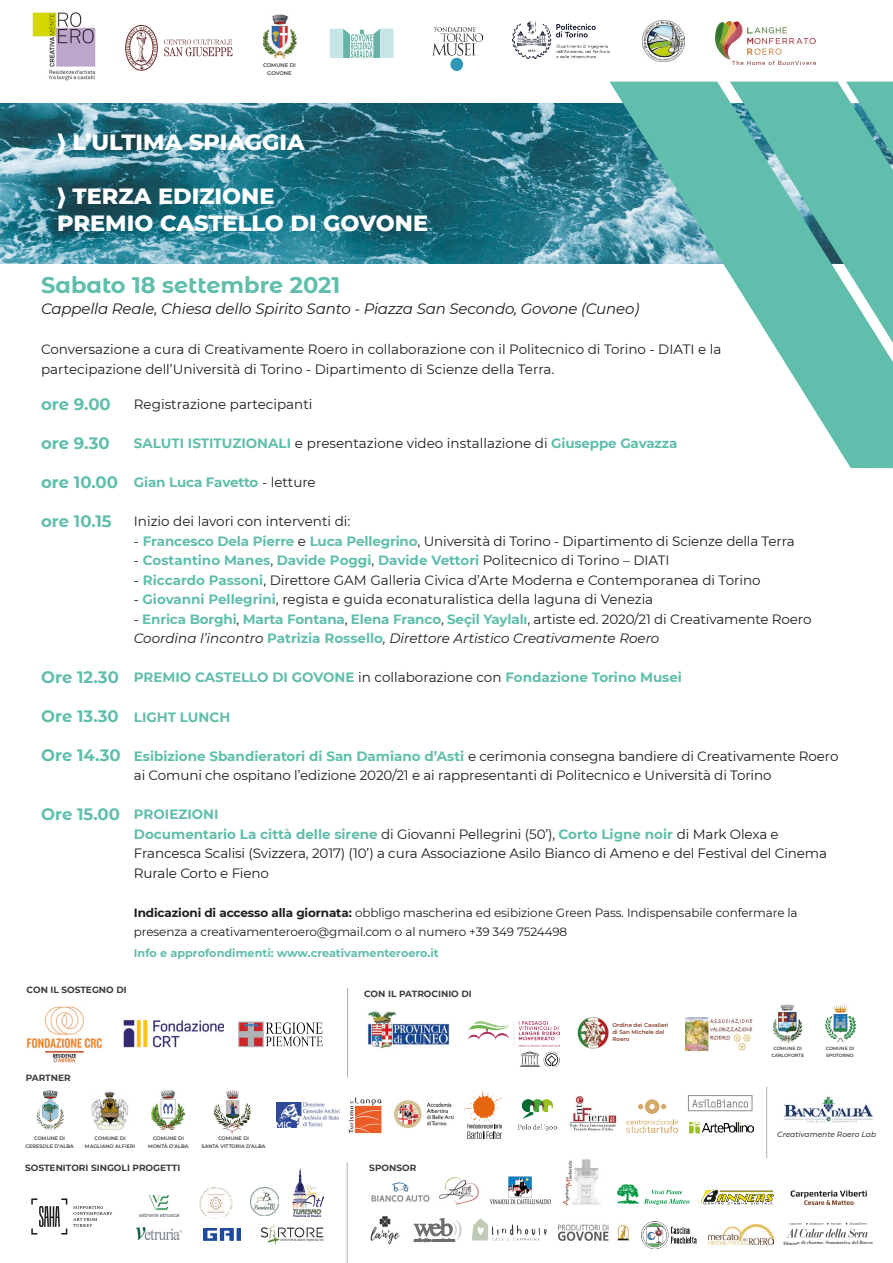
<style>
.page{position:relative;width:893px;height:1263px;background:#fff}
.page>*{position:absolute;margin:0;border:0;box-sizing:border-box;transform-origin:0 0}
.t1{font:800 22.5px "Montserrat";color:#fff}
.t2{font:700 22.5px "Montserrat Alternates";color:#61beac}
.t3{font:700 16.5px "Montserrat Alternates";color:#61beac}
.t4{font:italic 15px "Montserrat";letter-spacing:-.01em;color:#1d1d1b}
.t5{font:13.5px/19.5px "Montserrat";letter-spacing:-.01em;color:#1d1d1b}
.t6{font:700 13.5px "Montserrat";color:#61beac}
.t7{font:italic 13.5px "Montserrat";color:#1d1d1b}
.t8{font:12px/19.5px "Montserrat";letter-spacing:-.01em;color:#1d1d1b}
.t9{font:700 11.25px "Montserrat";color:#61beac}
.t10{font:700 9px "Montserrat";color:#3d3d3c}
.t11{font:italic 500 7.5px "Montserrat";color:#3d3d3c}
.t12{font:600 5.55px/6.9px "Montserrat";color:#863e28}
.t13{font:600 5.25px "Montserrat";color:#3d3d3c}
.t14{font:600 4.95px/7.5px "Montserrat";color:#3d3d3c;text-align:center}
.t15{font:600 4.65px "Montserrat";color:#3d3d3c}
.t16{font:700 4.65px "Bauer Bodoni Std";letter-spacing:-.01em;color:#383838}
.s1{font-weight:400;color:#1d1d1b}
.s2{font-weight:700;color:#61beac}
.s3{font-weight:700;font-style:normal;color:#61beac}
.s4{font-weight:700}
</style>
<div class="page">
<img style="left:0;top:103px;width:609px;height:160px">
<img style="left:32px;top:12px;width:64px;height:69px">
<img style="left:26px;top:1006px;width:76px;height:56px">
<img style="left:123px;top:1019px;width:101px;height:28px">
<img style="left:238px;top:1021px;width:85px;height:27px">
<img style="left:263px;top:15px;width:33px;height:43px">
<svg style="left:330px;top:29px;width:64px;height:29px;background:#b5dad7"></svg>
<img style="left:432px;top:28px;width:51px;height:42px">
<svg style="left:609px;top:82px;width:284px;height:386px"></svg>
<svg style="left:730px;top:82px;width:163px;height:261px;background:#6abfb0"></svg>
<svg style="left:164px;top:39px;width:68px;height:17px"></svg>
<div style="left:126px;top:25px;width:31px;height:45px;border:1px solid #632827;border-radius:50%"></div>
<svg style="left:126px;top:27px;width:30px;height:42px"></svg>
<img style="left:214px;top:1091px;width:37px;height:42px">
<img style="left:36px;top:1091px;width:28px;height:39px">
<img style="left:91px;top:1091px;width:37px;height:39px">
<img style="left:152px;top:1091px;width:33px;height:38px">
<img style="left:368px;top:1011px;width:82px;height:38px">
<img style="left:469px;top:1021px;width:90px;height:46px">
<img style="left:686px;top:1017px;width:67px;height:33px">
<img style="left:577px;top:1017px;width:32px;height:32px">
<img style="left:773px;top:1004px;width:29px;height:38px">
<img style="left:825px;top:1005px;width:31px;height:36px">
<img style="left:570px;top:1096px;width:47px;height:35px">
<img style="left:348px;top:1097px;width:34px;height:37px">
<svg style="left:464px;top:1091px;width:39px;height:48px"></svg>
<img style="left:394px;top:1100px;width:60px;height:28px">
<img style="left:688px;top:1095px;width:65px;height:17px">
<img style="left:689px;top:1121px;width:64px;height:13px">
<svg style="left:626px;top:1099px;width:52px;height:34px"></svg>
<img style="left:519px;top:1099px;width:37px;height:31px">
<img style="left:513px;top:22px;width:96px;height:36px">
<img style="left:642px;top:21px;width:42px;height:41px">
<img style="left:276px;top:1102px;width:63px;height:25px">
<svg style="left:31px;top:1198px;width:36px;height:36px"></svg>
<svg style="left:73px;top:1206px;width:39px;height:21px"></svg>
<img style="left:140px;top:1196px;width:38px;height:20px">
<img style="left:136px;top:1227px;width:45px;height:13px">
<img style="left:204px;top:1228px;width:37px;height:13px">
<img style="left:260px;top:1224px;width:64px;height:21px">
<img style="left:292px;top:1169px;width:31px;height:47px">
<img style="left:250px;top:1188px;width:28px;height:28px">
<img style="left:199px;top:1186px;width:34px;height:32px">
<img style="left:371px;top:1182px;width:59px;height:20px">
<img style="left:370px;top:1216px;width:30px;height:28px">
<img style="left:439px;top:1176px;width:40px;height:29px">
<img style="left:490px;top:1176px;width:60px;height:29px">
<img style="left:472px;top:1219px;width:75px;height:22px">
<svg style="left:414px;top:1219px;width:48px;height:22px"></svg>
<img style="left:559px;top:1224px;width:70px;height:16px">
<svg style="left:787px;top:1222px;width:81px;height:15px"></svg>
<img style="left:641px;top:1221px;width:56px;height:27px">
<img style="left:562px;top:1159px;width:39px;height:47px">
<img style="left:709px;top:1224px;width:64px;height:20px">
<img style="left:702px;top:1188px;width:71px;height:17px">
<svg style="left:617px;top:1184px;width:72px;height:21px"></svg>
<img style="left:784px;top:1096px;width:89px;height:27px">
<hr style="left:347px;top:1162px;width:1px;height:101px;background:#b2b2b2">
<hr style="left:766px;top:1086px;width:1px;height:72px;background:#b2b2b2">
<hr style="left:347px;top:988px;width:1px;height:90px;background:#b2b2b2">
<img style="left:716px;top:21px;width:99px;height:43px">
<img style="left:790px;top:1190px;width:77px;height:15px">
<p class="t13" style="left:263px;top:62px;width:34px">COMUNE DI</p>
<p class="t13" style="left:267px;top:70px;width:26px">GOVONE</p>
<p class="t1" style="left:57px;top:126px;width:249px">⟩ L’ULTIMA SPIAGGIA</p>
<p class="t1" style="left:57px;top:180px;width:219px">⟩ TERZA EDIZIONE</p>
<p class="t1" style="left:57px;top:207px;width:372px">PREMIO CASTELLO DI GOVONE</p>
<p class="t2" style="left:41px;top:268px;width:301px">Sabato 18 settembre 2021</p>
<p class="t4" style="left:41px;top:298px;width:600px">Cappella Reale, Chiesa dello Spirito Santo - Piazza San Secondo, Govone (Cuneo)</p>
<p class="t5" style="left:41px;top:339px;width:682px">Conversazione a cura di Creativamente Roero in collaborazione con il Politecnico di Torino - DIATI e la partecipazione dell’Università di Torino - Dipartimento di Scienze della Terra.</p>
<p class="t3" style="left:41px;top:392px;width:71px">ore 9.00</p>
<p class="t3" style="left:41px;top:431px;width:70px">ore 9.30</p>
<p class="t3" style="left:41px;top:470px;width:78px">ore 10.00</p>
<p class="t3" style="left:41px;top:509px;width:72px">ore 10.15</p>
<p class="t5" style="left:134px;top:394px;width:180px">Registrazione partecipanti</p>
<p class="t6" style="left:134px;top:434px;width:545px">SALUTI ISTITUZIONALI <span class="s1">e presentazione video installazione di</span> Giuseppe Gavazza</p>
<p class="t6" style="left:134px;top:473px;width:183px">Gian Luca Favetto <span class="s1">- letture</span></p>
<p class="t5" style="left:134px;top:511px;width:218px">Inizio dei lavori con interventi di:</p>
<p class="t5" style="left:134px;top:531px;width:662px">- <span class="s2">Francesco Dela Pierre</span> e <span class="s2">Luca Pellegrino</span>, Università di Torino - Dipartimento di Scienze della Terra</p>
<p class="t6" style="left:134px;top:551px;width:537px"><span class="s1">-</span> Costantino Manes<span class="s1">,</span> Davide Poggi<span class="s1">,</span> Davide Vettori <span class="s1">Politecnico di Torino – DIATI</span></p>
<p class="t5" style="left:134px;top:570px;width:628px">- <span class="s2">Riccardo Passoni</span>, Direttore GAM Galleria Civica d’Arte Moderna e Contemporanea di Torino</p>
<p class="t5" style="left:134px;top:589px;width:521px">- <span class="s2">Giovanni Pellegrini</span>, regista e guida econaturalistica della laguna di Venezia</p>
<p class="t6" style="left:134px;top:609px;width:679px"><span class="s1">-</span> Enrica Borghi<span class="s1">,</span> Marta Fontana<span class="s1">,</span> Elena Franco<span class="s1">,</span> Seçil Yaylalı<span class="s1">, artiste ed. 2020/21 di Creativamente Roero</span></p>
<p class="t7" style="left:134px;top:629px;width:527px">Coordina l’incontro <span class="s3">Patrizia Rossello</span>, Direttore Artistico Creativamente Roero</p>
<p class="t6" style="left:134px;top:668px;width:550px">PREMIO CASTELLO DI GOVONE <span class="s1">in collaborazione con</span> Fondazione Torino Musei</p>
<p class="t6" style="left:134px;top:707px;width:98px">LIGHT LUNCH</p>
<p class="t5" style="left:134px;top:745px;width:706px"><span class="s2">Esibizione Sbandieratori di San Damiano d’Asti</span> e cerimonia consegna bandiere di Creativamente Roero ai Comuni che ospitano l’edizione 2020/21 e ai rappresentanti di Politecnico e Università di Torino</p>
<p class="t6" style="left:134px;top:804px;width:86px">PROIEZIONI</p>
<p class="t6" style="left:134px;top:824px;width:646px">Documentario La città delle sirene <span class="s1">di Giovanni Pellegrini (50’),</span> Corto Ligne noir <span class="s1">di Mark Olexa e</span></p>
<p class="t5" style="left:134px;top:843px;width:695px">Francesca Scalisi (Svizzera, 2017) (10’) a cura Associazione Asilo Bianco di Ameno e del Festival del Cinema<br>Rurale Corto e Fieno</p>
<p class="t8" style="left:134px;top:902px;width:665px"><span class="s4">Indicazioni di accesso alla giornata:</span> obbligo mascherina ed esibizione Green Pass. Indispensabile confermare la presenza a creativamenteroero@gmail.com o al numero +39 349 7524498</p>
<p class="t9" style="left:134px;top:945px;width:306px">Info e approfondimenti: www.creativamenteroero.it</p>
<p class="t3" style="left:41px;top:665px;width:79px">Ore 12.30</p>
<p class="t3" style="left:41px;top:704px;width:79px">Ore 13.30</p>
<p class="t3" style="left:41px;top:743px;width:81px">Ore 14.30</p>
<p class="t3" style="left:41px;top:802px;width:80px">Ore 15.00</p>
<p class="t10" style="left:27px;top:983px;width:102px">CON IL SOSTEGNO DI</p>
<p class="t10" style="left:364px;top:987px;width:109px">CON IL PATROCINIO DI</p>
<p class="t10" style="left:26px;top:1071px;width:47px">PARTNER</p>
<p class="t14" style="left:25px;top:1135px;width:50px">COMUNE DI<br>CERESOLE D’ALBA</p>
<p class="t14" style="left:95px;top:1135px;width:32px">COMUNE DI</p>
<p class="t14" style="left:85px;top:1142px;width:52px">MAGLIANO ALFIERI</p>
<p class="t14" style="left:153px;top:1135px;width:32px">COMUNE DI</p>
<p class="t14" style="left:148px;top:1142px;width:42px">MONTÀ D’ALBA</p>
<p class="t14" style="left:218px;top:1135px;width:32px">COMUNE DI</p>
<p class="t14" style="left:202px;top:1142px;width:66px">SANTA VITTORIA D’ALBA</p>
<p class="t10" style="left:25px;top:1161px;width:157px">SOSTENITORI SINGOLI PROGETTI</p>
<p class="t10" style="left:369px;top:1161px;width:49px">SPONSOR</p>
<p class="t12" style="left:612px;top:1022px;width:58px">Ordine dei Cavalieri</p>
<p class="t12" style="left:612px;top:1029px;width:54px">di San Michele del<br>Roero</p>
<p class="t15" style="left:773px;top:1045px;width:30px">COMUNE DI</p>
<p class="t15" style="left:771px;top:1052px;width:34px">CARLOFORTE</p>
<p class="t15" style="left:826px;top:1045px;width:30px">COMUNE DI</p>
<p class="t15" style="left:826px;top:1052px;width:29px">SPOTORNO</p>
<p class="t11" style="left:777px;top:1129px;width:100px">Creativamente Roero Lab</p>
<p class="t16" style="left:783px;top:1240px;width:91px">Dimora di charme, Sommariva del Bosco</p>
</div>
